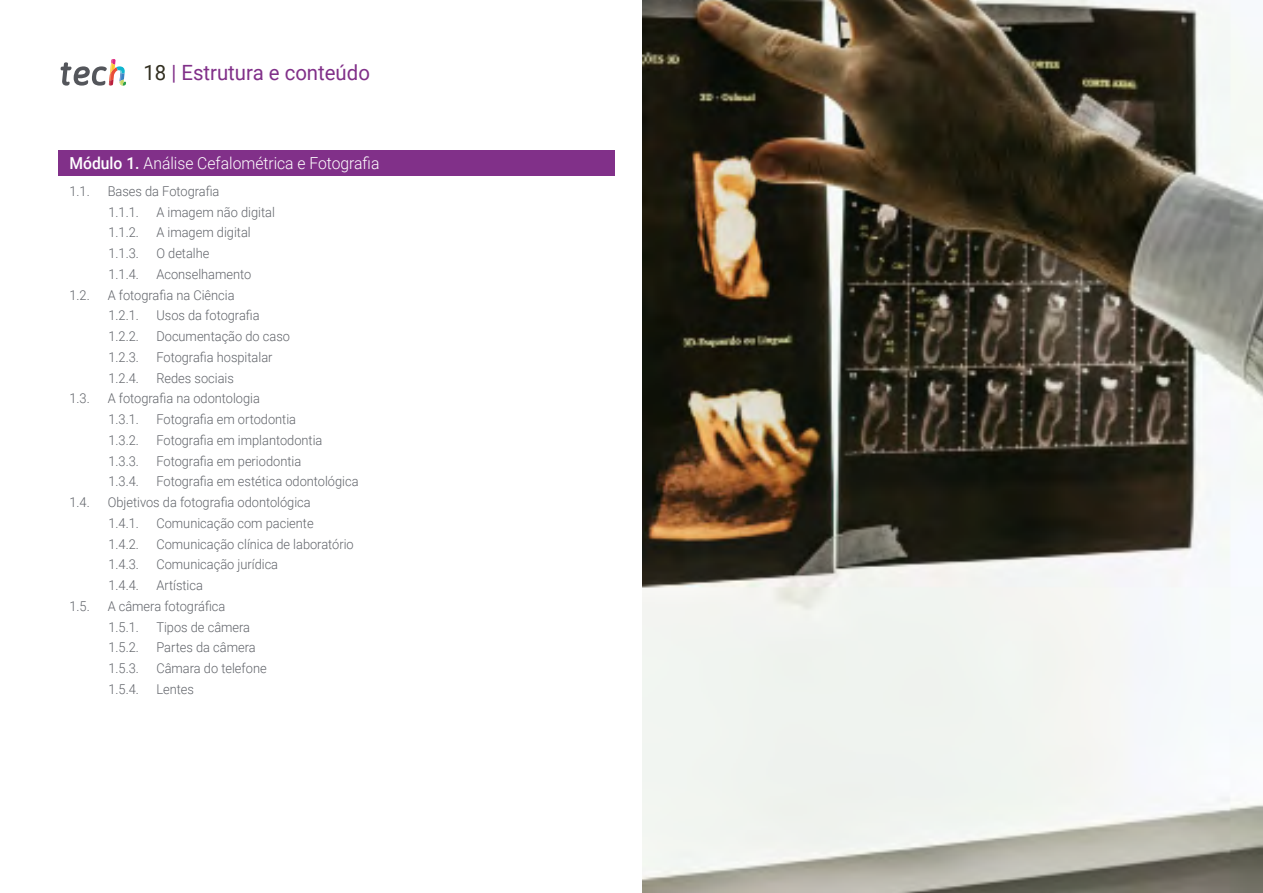
<style>
.page{position:relative;width:1263px;height:893px;background:#fff}
.page>*{position:absolute;margin:0;border:0;box-sizing:border-box;transform-origin:0 0}
.t1{font:21px "Roboto";color:#813089}
.t2{font:300 16.5px "Roboto";color:#fff;scale:.95 1}
.t3{font:300 13.5px/20.7px "Roboto";color:#61646a;scale:.95 1}
.s1{color:#312e20}
.s2{font-weight:500}
</style>
<div class="page">
<div style="left:58px;top:150px;width:557px;height:25px;background:#813089"></div>
<svg style="left:61px;top:59px;width:65px;height:27px"></svg>
<img style="left:642px;top:0;width:621px;height:893px">
<h1 class="t1" style="left:144px;top:57px;width:228px"><span class="s1">18</span> | Estrutura e conteúdo</h1>
<p class="t2" style="left:69px;top:151px;width:328px"><span class="s2">Módulo 1.</span> Análise Cefalométrica e Fotografia</p>
<p class="t3" style="left:69px;top:180px;width:23px">1.1.</p>
<p class="t3" style="left:108px;top:180px;width:119px">Bases da Fotografia<br>1.1.1.</p>
<p class="t3" style="left:156px;top:201px;width:126px">A imagem não digital</p>
<p class="t3" style="left:108px;top:222px;width:34px">1.1.2.</p>
<p class="t3" style="left:156px;top:222px;width:101px">A imagem digital</p>
<p class="t3" style="left:108px;top:242px;width:34px">1.1.3.</p>
<p class="t3" style="left:156px;top:242px;width:57px">O detalhe</p>
<p class="t3" style="left:108px;top:263px;width:34px">1.1.4.</p>
<p class="t3" style="left:156px;top:263px;width:101px">Aconselhamento</p>
<p class="t3" style="left:69px;top:284px;width:23px">1.2.</p>
<p class="t3" style="left:108px;top:284px;width:135px">A fotografia na Ciência<br>1.2.1.</p>
<p class="t3" style="left:156px;top:305px;width:110px">Usos da fotografia</p>
<p class="t3" style="left:108px;top:325px;width:34px">1.2.2.</p>
<p class="t3" style="left:156px;top:325px;width:142px">Documentação do caso</p>
<p class="t3" style="left:108px;top:346px;width:34px">1.2.3.</p>
<p class="t3" style="left:156px;top:346px;width:124px">Fotografia hospitalar</p>
<p class="t3" style="left:108px;top:367px;width:34px">1.2.4.</p>
<p class="t3" style="left:156px;top:367px;width:83px">Redes sociais</p>
<p class="t3" style="left:69px;top:388px;width:23px">1.3.</p>
<p class="t3" style="left:108px;top:388px;width:162px">A fotografia na odontologia<br>1.3.1.</p>
<p class="t3" style="left:156px;top:408px;width:149px">Fotografia em ortodontia</p>
<p class="t3" style="left:108px;top:429px;width:34px">1.3.2.</p>
<p class="t3" style="left:156px;top:429px;width:176px">Fotografia em implantodontia</p>
<p class="t3" style="left:108px;top:450px;width:34px">1.3.3.</p>
<p class="t3" style="left:156px;top:450px;width:154px">Fotografia em periodontia</p>
<p class="t3" style="left:108px;top:471px;width:34px">1.3.4.</p>
<p class="t3" style="left:156px;top:471px;width:214px">Fotografia em estética odontológica</p>
<p class="t3" style="left:69px;top:491px;width:23px">1.4.</p>
<p class="t3" style="left:108px;top:491px;width:215px">Objetivos da fotografia odontológica<br>1.4.1.</p>
<p class="t3" style="left:156px;top:512px;width:167px">Comunicação com paciente</p>
<p class="t3" style="left:108px;top:533px;width:34px">1.4.2.</p>
<p class="t3" style="left:156px;top:533px;width:209px">Comunicação clínica de laboratório</p>
<p class="t3" style="left:108px;top:554px;width:34px">1.4.3.</p>
<p class="t3" style="left:156px;top:554px;width:130px">Comunicação jurídica</p>
<p class="t3" style="left:108px;top:574px;width:34px">1.4.4.</p>
<p class="t3" style="left:156px;top:574px;width:51px">Artística</p>
<p class="t3" style="left:69px;top:595px;width:23px">1.5.</p>
<p class="t3" style="left:108px;top:595px;width:125px">A câmera fotográfica<br>1.5.1.</p>
<p class="t3" style="left:156px;top:616px;width:100px">Tipos de câmera</p>
<p class="t3" style="left:108px;top:637px;width:34px">1.5.2.</p>
<p class="t3" style="left:156px;top:637px;width:106px">Partes da câmera</p>
<p class="t3" style="left:108px;top:657px;width:34px">1.5.3.</p>
<p class="t3" style="left:156px;top:657px;width:118px">Câmara do telefone</p>
<p class="t3" style="left:108px;top:678px;width:34px">1.5.4.</p>
<p class="t3" style="left:156px;top:678px;width:41px">Lentes</p>
</div>
